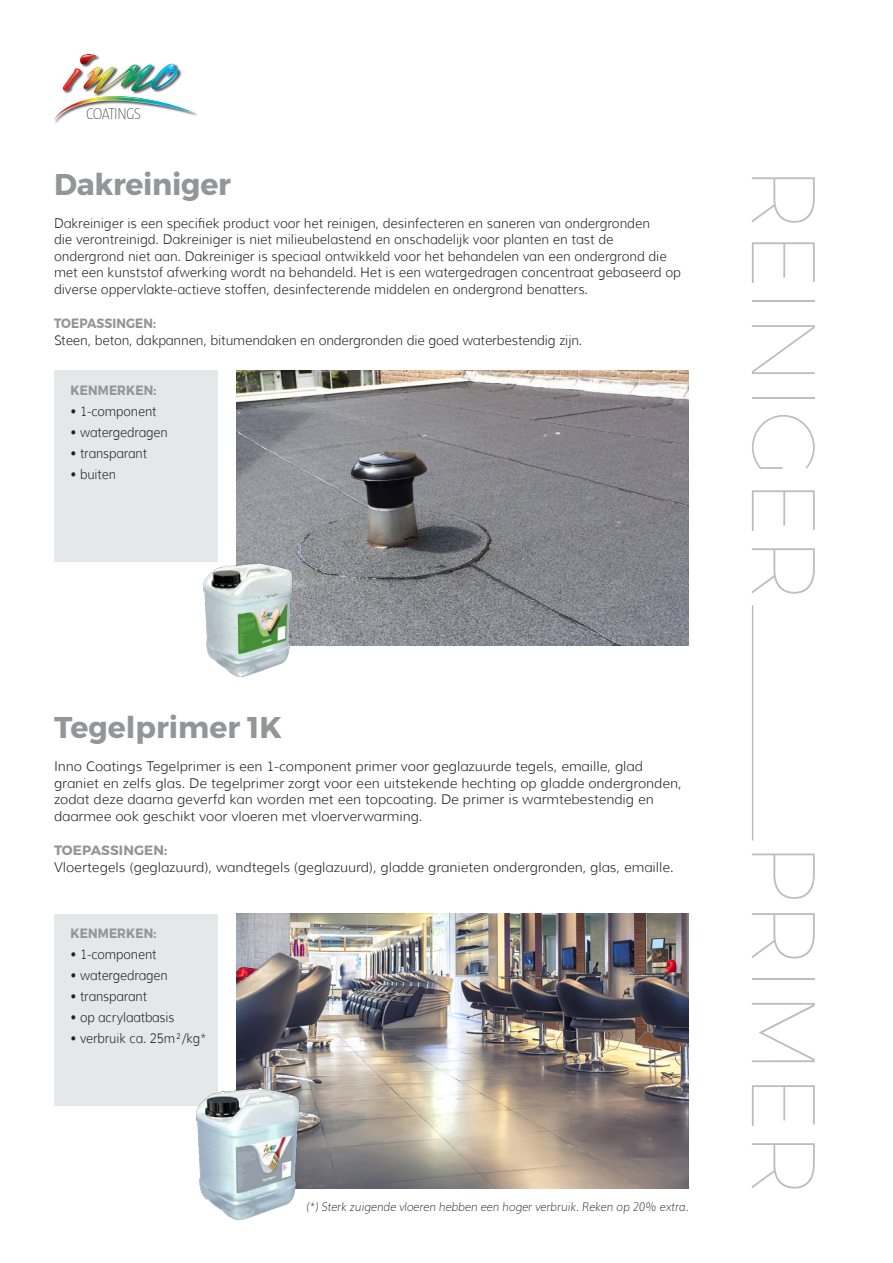
<style>
.page{position:relative;width:893px;height:1263px;background:#fff}
.page>*{position:absolute;margin:0;border:0;box-sizing:border-box;transform-origin:0 0}
.t1{font:100 90px "Montserrat";color:#bcbdc0}
.t2{font:700 30px "Montserrat";letter-spacing:-.01em;color:#939598}
.t3{font:200 15.75px "Taz";letter-spacing:-.04em;color:#231f20}
.t4{font:300 13.5px/16.5px "Muli";color:#231f20;scale:.95 1}
.t5{font:300 13.5px/16.5px "Muli";color:#231f20}
.t6{font:300 13.5px "Muli";color:#231f20;scale:.9 1}
.t7{font:700 13.5px "Montserrat";letter-spacing:.01em;color:#939598;scale:.9 1}
.t8{font:700 13.5px "Montserrat";letter-spacing:.01em;color:#939598}
.t9{font:italic 200 12px "Muli";color:#231f20;scale:.9 1}
</style>
<div class="page">
<div style="left:54px;top:54px;width:143px;height:70px;background:#231f20;opacity:.75"></div>
<img style="left:80px;top:54px;width:17px;height:1px">
<img style="left:63px;top:68px;width:18px;height:23px">
<img style="left:83px;top:64px;width:89px;height:26px">
<img style="left:64px;top:69px;width:15px;height:19px">
<img style="left:123px;top:65px;width:53px;height:24px">
<img style="left:99px;top:70px;width:28px;height:5px">
<svg style="left:106px;top:69px;width:6px;height:6px"></svg>
<svg style="left:76px;top:55px;width:23px;height:21px"></svg>
<svg style="left:142px;top:68px;width:6px;height:5px"></svg>
<svg style="left:169px;top:64px;width:4px;height:3px"></svg>
<img style="left:54px;top:96px;width:140px;height:25px">
<img style="left:82px;top:97px;width:78px;height:6px">
<img style="left:236px;top:370px;width:453px;height:275px">
<div style="left:54px;top:370px;width:164px;height:192px;background:#e6e7e9"></div>
<img style="left:203px;top:549px;width:118px;height:128px">
<img style="left:236px;top:914px;width:453px;height:275px">
<div style="left:54px;top:914px;width:164px;height:191px;background:#e6e7e9"></div>
<img style="left:178px;top:1082px;width:143px;height:138px">
<hr style="left:752px;top:605px;width:1px;height:235px;background:#bcbdc0">
<p class="t3" style="left:86px;top:105px;width:56px">COATINGS</p>
<p class="t2" style="left:54px;top:166px;width:178px">Dakreiniger</p>
<p class="t4" style="left:54px;top:215px;width:661px">Dakreiniger is een specifiek product voor het reinigen, desinfecteren en saneren van ondergronden<br>die verontreinigd. Dakreiniger is niet milieubelastend en onschadelijk voor planten en tast de ondergrond niet aan. Dakreiniger is speciaal ontwikkeld voor het behandelen van een ondergrond die met een kunststof afwerking wordt na behandeld. Het is een watergedragen concentraat gebaseerd op diverse oppervlakte-actieve stoffen, desinfecterende middelen en ondergrond benatters.</p>
<p class="t7" style="left:54px;top:315px;width:115px">TOEPASSINGEN:</p>
<p class="t4" style="left:54px;top:332px;width:558px">Steen, beton, dakpannen, bitumendaken en ondergronden die goed waterbestendig zijn.</p>
<p class="t7" style="left:71px;top:381px;width:97px">KENMERKEN:</p>
<p class="t6" style="left:71px;top:403px;width:97px">• 1-component</p>
<p class="t6" style="left:71px;top:424px;width:110px">• watergedragen</p>
<p class="t6" style="left:71px;top:445px;width:87px">• transparant</p>
<p class="t6" style="left:71px;top:466px;width:52px">• buiten</p>
<p class="t2" style="left:54px;top:709px;width:229px">Tegelprimer 1K</p>
<p class="t5" style="left:54px;top:758px;width:629px">Inno Coatings Tegelprimer is een 1-component primer voor geglazuurde tegels, emaille, glad graniet en zelfs glas. De tegelprimer zorgt voor een uitstekende hechting op gladde ondergronden, zodat deze daarna geverfd kan worden met een topcoating. De primer is warmtebestendig en daarmee ook geschikt voor vloeren met vloerverwarming.</p>
<p class="t8" style="left:54px;top:842px;width:115px">TOEPASSINGEN:</p>
<p class="t5" style="left:54px;top:859px;width:621px">Vloertegels (geglazuurd), wandtegels (geglazuurd), gladde granieten ondergronden, glas, emaille.</p>
<p class="t7" style="left:71px;top:925px;width:97px">KENMERKEN:</p>
<p class="t6" style="left:71px;top:946px;width:97px">• 1-component</p>
<p class="t6" style="left:71px;top:967px;width:110px">• watergedragen</p>
<p class="t6" style="left:71px;top:988px;width:87px">• transparant</p>
<p class="t6" style="left:71px;top:1009px;width:117px">• op acrylaatbasis</p>
<p class="t6" style="left:71px;top:1030px;width:152px">• verbruik ca. 25m²/kg*</p>
<p class="t9" style="left:306px;top:1197px;width:426px">(*) Sterk zuigende vloeren hebben een hoger verbruik. Reken op 20% extra.</p>
<p class="t1" style="left:839px;top:166px;width:437px;rotate:90deg">REINIGER</p>
<p class="t1" style="left:839px;top:842px;width:356px;rotate:90deg">PRIMER</p>
</div>
